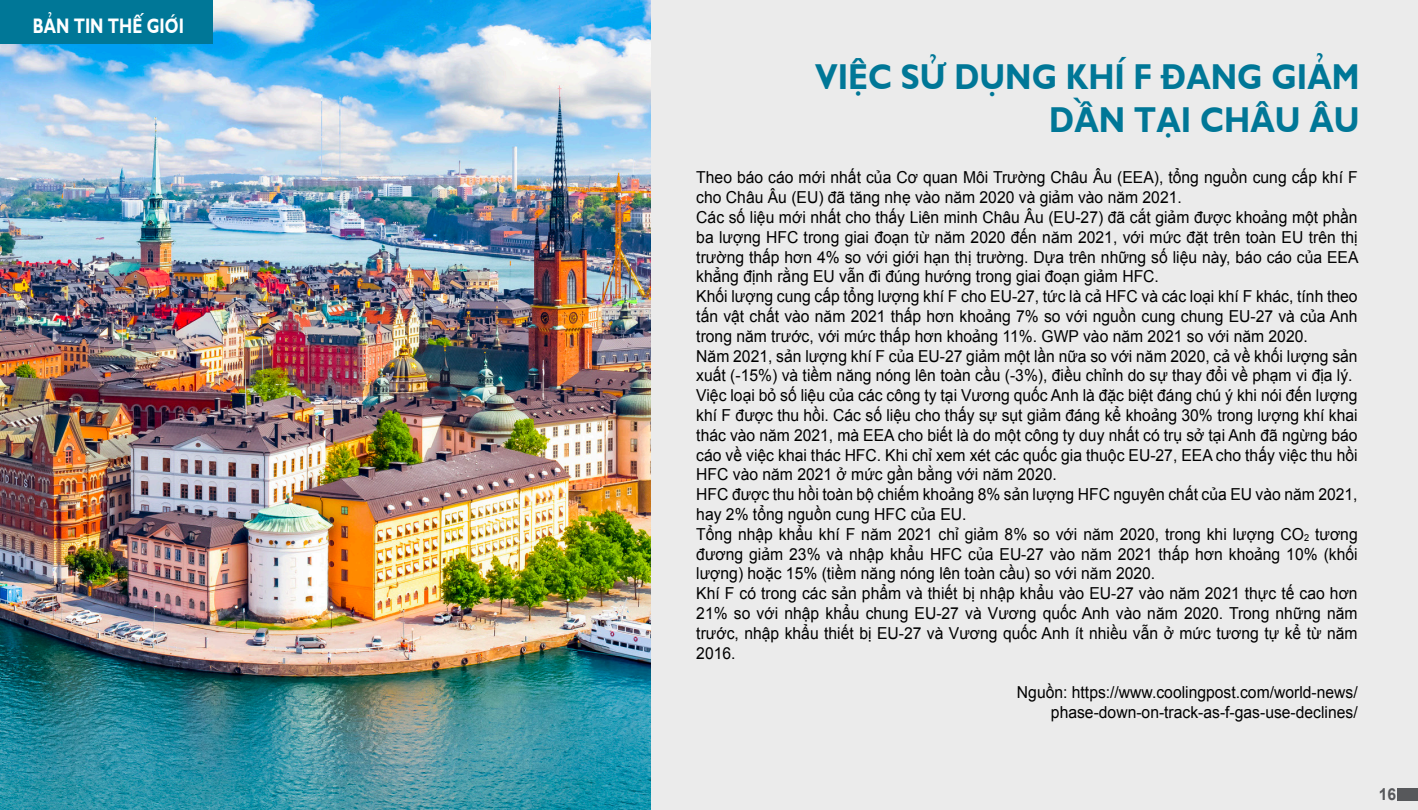
<style>
.page{position:relative;width:1418px;height:810px;background:#ebebeb}
.page>*{position:absolute;margin:0;border:0;box-sizing:border-box;transform-origin:0 0}
.t1{font:700 36px/43.2px "SFU Gill Sans";color:#007797;text-align:right;scale:.87 1}
.t2{font:700 21px "SFU Gill Sans";color:#fff;scale:.75 1}
.t3{font:16.5px/19.8px "Arial";color:#000;scale:.95 1}
.t4{font:700 16.5px "Arial";color:#57585b;scale:.95 1}
.s1{font-size:9.6px}
</style>
<div class="page">
<img style="left:0;top:0;width:650px;height:810px">
<div style="left:1397px;top:788px;width:21px;height:13px;background:#57585b"></div>
<div style="left:0;top:0;width:212px;height:44px;background:#007797"></div>
<p class="t2" style="left:33px;top:9px;width:203px">BẢN TIN THẾ GIỚI</p>
<h1 class="t1" style="left:815px;top:51px;width:627px">VIỆC SỬ DỤNG KHÍ F ĐANG GIẢM<br>DẦN TẠI CHÂU ÂU</h1>
<p class="t3" style="left:696px;top:168px;width:698px">Theo báo cáo mới nhất của Cơ quan Môi Trường Châu Âu (EEA), tổng nguồn cung cấp khí F cho Châu Âu (EU) đã tăng nhẹ vào năm 2020 và giảm vào năm 2021.<br>Các số liệu mới nhất cho thấy Liên minh Châu Âu (EU-27) đã cắt giảm được khoảng một phần ba lượng HFC trong giai đoạn từ năm 2020 đến năm 2021, với mức đặt trên toàn EU trên thị trường thấp hơn 4% so với giới hạn thị trường. Dựa trên những số liệu này, báo cáo của EEA khẳng định rằng EU vẫn đi đúng hướng trong giai đoạn giảm HFC.<br>Khối lượng cung cấp tổng lượng khí F cho EU-27, tức là cả HFC và các loại khí F khác, tính theo tấn vật chất vào năm 2021 thấp hơn khoảng 7% so với nguồn cung chung EU-27 và của Anh trong năm trước, với mức thấp hơn khoảng 11%. GWP vào năm 2021 so với năm 2020.<br>Năm 2021, sản lượng khí F của EU-27 giảm một lần nữa so với năm 2020, cả về khối lượng sản xuất (-15%) và tiềm năng nóng lên toàn cầu (-3%), điều chỉnh do sự thay đổi về phạm vi địa lý.<br>Việc loại bỏ số liệu của các công ty tại Vương quốc Anh là đặc biệt đáng chú ý khi nói đến lượng khí F được thu hồi. Các số liệu cho thấy sự sụt giảm đáng kể khoảng 30% trong lượng khí khai thác vào năm 2021, mà EEA cho biết là do một công ty duy nhất có trụ sở tại Anh đã ngừng báo cáo về việc khai thác HFC. Khi chỉ xem xét các quốc gia thuộc EU-27, EEA cho thấy việc thu hồi HFC vào năm 2021 ở mức gần bằng với năm 2020.<br>HFC được thu hồi toàn bộ chiếm khoảng 8% sản lượng HFC nguyên chất của EU vào năm 2021, hay 2% tổng nguồn cung HFC của EU.<br>Tổng nhập khẩu khí F năm 2021 chỉ giảm 8% so với năm 2020, trong khi lượng CO<span class="s1">2</span> tương đương giảm 23% và nhập khẩu HFC của EU-27 vào năm 2021 thấp hơn khoảng 10% (khối lượng) hoặc 15% (tiềm năng nóng lên toàn cầu) so với năm 2020.<br>Khí F có trong các sản phẩm và thiết bị nhập khẩu vào EU-27 vào năm 2021 thực tế cao hơn 21% so với nhập khẩu chung EU-27 và Vương quốc Anh vào năm 2020. Trong những năm trước, nhập khẩu thiết bị EU-27 và Vương quốc Anh ít nhiều vẫn ở mức tương tự kể từ năm 2016.</p>
<p class="t3" style="left:1017px;top:683px;width:360px;text-align:right">Nguồn: https://www.coolingpost.com/world-news/ phase-down-on-track-as-f-gas-use-declines/</p>
<p class="t4" style="left:1378px;top:784px;width:20px">16</p>
</div>
